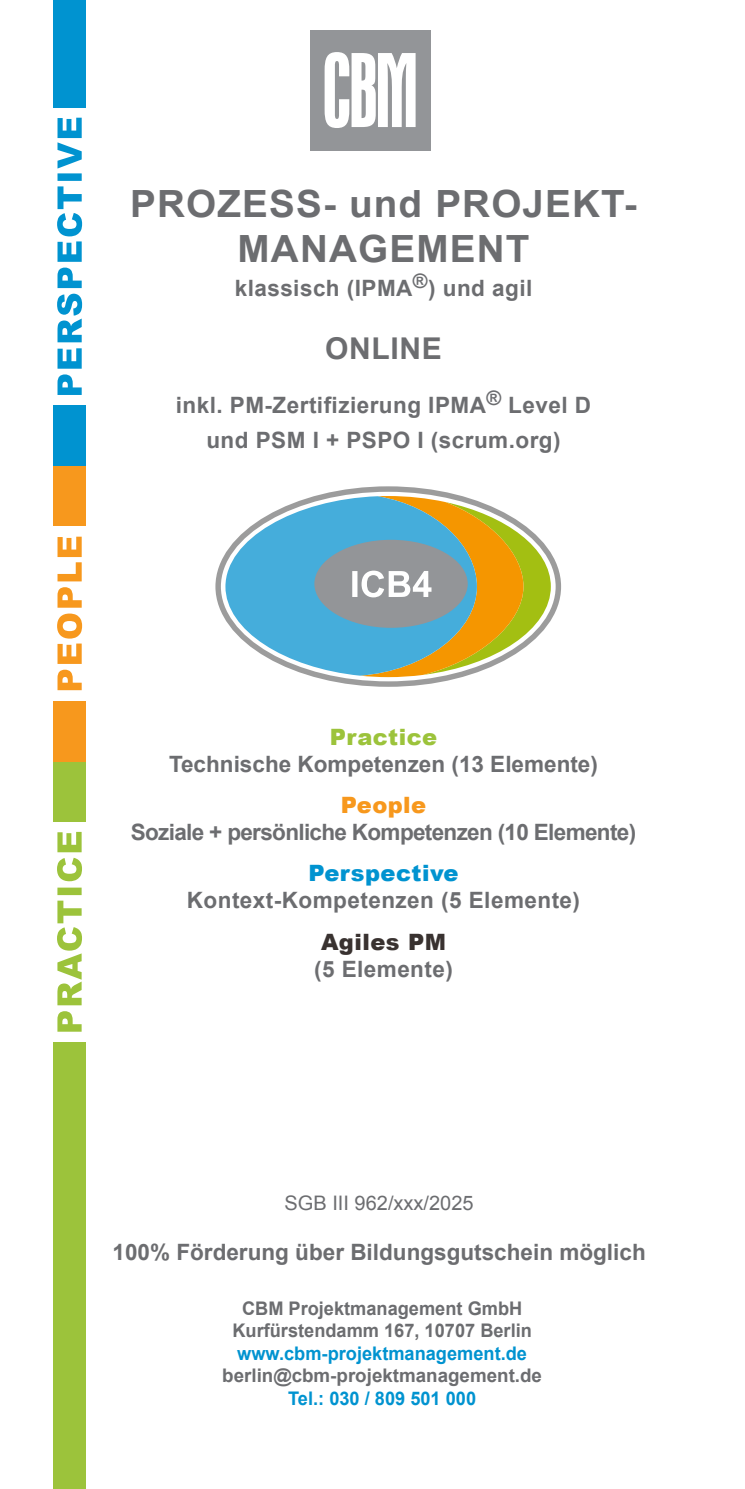
<style>
.page{position:relative;width:745px;height:1489px;background:#fff}
.page>*{position:absolute;margin:0;border:0;box-sizing:border-box;transform-origin:0 0}
.t1{font:700 37.5px "Arial";letter-spacing:.03em;color:#6c6d70}
.Ausbildung1{font:700 30px "Arial";letter-spacing:.02em;color:#6c6d70}
.Ausbildung1-2{font:700 22.5px "Arial";letter-spacing:.02em;color:#6c6d70}
.Ausbildung1-3{font:700 22.5px "Arial";color:#6c6d70}
.Ausbildung1-4{font:700 22.5px "Arial";letter-spacing:-.03em;color:#6c6d70}
.Ausbildung1-5{font:900 22.5px "Arial";letter-spacing:.02em;color:#0093d0}
.Ausbildung1-6{font:900 22.5px "Arial";letter-spacing:.02em;color:#9cc33b}
.Ausbildung1-7{font:900 22.5px "Arial";letter-spacing:.02em;color:#393230}
.Ausbildung1-8{font:900 22.5px "Arial";letter-spacing:.02em;color:#f7981d}
.Ausbildung1-9{font:20px "Arial";color:#6c6d70}
.t2{font:700 18.75px "Arial";color:#6c6d70}
.t3{font:700 18.75px "Arial";color:#0093d0}
</style>
<div class="page">
<svg style="left:57px;top:118px;width:25px;height:277px"></svg>
<svg style="left:57px;top:536px;width:25px;height:154px"></svg>
<svg style="left:57px;top:831px;width:25px;height:200px"></svg>
<div style="left:53px;top:465px;width:33px;height:60px;background:#f7981d"></div>
<div style="left:53px;top:405px;width:33px;height:61px;background:#0093d0"></div>
<div style="left:53px;top:761px;width:33px;height:60px;background:#9cc33b"></div>
<div style="left:53px;top:701px;width:33px;height:60px;background:#f7981d"></div>
<div style="left:53px;top:0;width:33px;height:107px;background:#0093d0"></div>
<div style="left:53px;top:1042px;width:33px;height:446px;background:#9cc33b"></div>
<div style="left:215px;top:486px;width:345px;height:200px;border:5px solid #9c9c9c;border-radius:50%"></div>
<svg style="left:225px;top:496px;width:127px;height:179px;fill:#45addb"></svg>
<div style="left:314px;top:540px;width:153px;height:87px;background:#939598;border-radius:50%"></div>
<svg style="left:352px;top:496px;width:198px;height:181px"></svg>
<div style="left:309px;top:30px;width:121px;height:120px;background:#939598"></div>
<svg style="left:324px;top:52px;width:91px;height:76px"></svg>
<p class="t1" style="left:130px;top:177px;width:508px">PROZESS- und PROJEKT-</p>
<p class="t1" style="left:237px;top:222px;width:293px">MANAGEMENT</p>
<p class="Ausbildung1-2" style="left:234px;top:272px;width:299px">klassisch (IPMA<sup>®</sup>) und agil</p>
<p class="Ausbildung1" style="left:325px;top:327px;width:118px">ONLINE</p>
<p class="Ausbildung1-2" style="left:176px;top:389px;width:416px">inkl. PM-Zertifizierung IPMA<sup>®</sup> Level D</p>
<p class="Ausbildung1-2" style="left:206px;top:424px;width:355px">und PSM I + PSPO I (scrum.org)</p>
<p class="Ausbildung1-6" style="left:329px;top:720px;width:109px">Practice</p>
<p class="Ausbildung1-3" style="left:169px;top:748px;width:430px">Technische Kompetenzen (13 Elemente)</p>
<p class="Ausbildung1-8" style="left:340px;top:788px;width:87px">People</p>
<p class="Ausbildung1-4" style="left:131px;top:816px;width:506px">Soziale + persönliche Kompetenzen (10 Elemente)</p>
<p class="Ausbildung1-5" style="left:308px;top:857px;width:152px">Perspective</p>
<p class="Ausbildung1-2" style="left:187px;top:884px;width:394px">Kontext-Kompetenzen (5 Elemente)</p>
<p class="Ausbildung1-7" style="left:321px;top:925px;width:126px">Agiles PM</p>
<p class="Ausbildung1-2" style="left:314px;top:952px;width:140px">(5 Elemente)</p>
<p class="Ausbildung1-9" style="left:284px;top:1188px;width:190px">SGB III 962/xxx/2025</p>
<p class="Ausbildung1-3" style="left:112px;top:1235px;width:534px">100% Förderung über Bildungsgutschein möglich</p>
<p class="t2" style="left:242px;top:1294px;width:281px">CBM Projektmanagement GmbH</p>
<p class="t2" style="left:232px;top:1317px;width:301px">Kurfürstendamm 167, 10707 Berlin</p>
<p class="t3" style="left:237px;top:1339px;width:291px">www.cbm-projektmanagement.de</p>
<p class="t2" style="left:222px;top:1362px;width:321px">berlin@cbm-projektmanagement.de</p>
<p class="t3" style="left:288px;top:1384px;width:189px">Tel.: 030 / 809 501 000</p>
</div>
